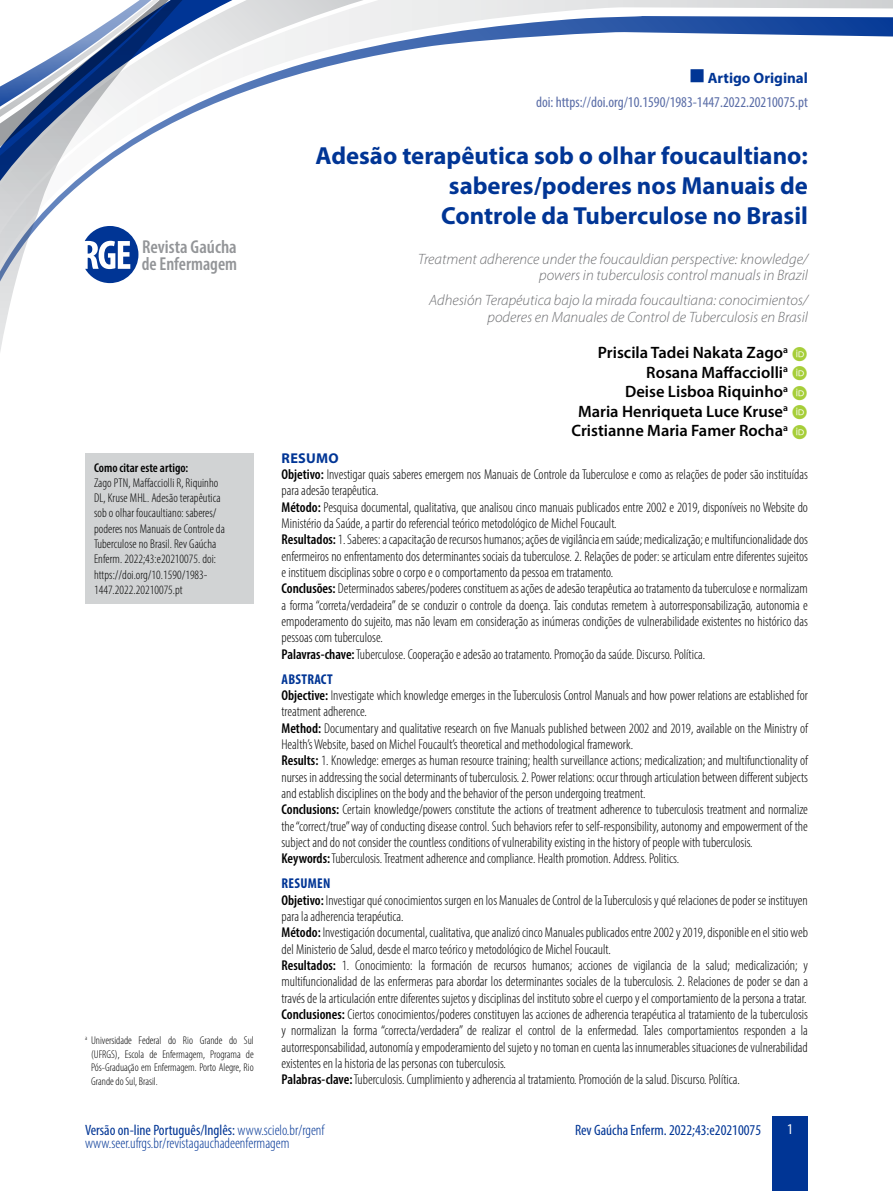
<style>
.page{position:relative;width:893px;height:1191px;background:#fff}
.page>*{position:absolute;margin:0;border:0;box-sizing:border-box;transform-origin:0 0}
.t1{font:700 24.75px/29.7px "Myriad Pro";color:#003595;text-align:right}
.t2{font:600 condensed 18.75px/16.6px "Myriad Pro";color:#939598}
.t3{font:600 16.5px/19.5px "Myriad Pro";color:#000;text-align:right}
.t4{font:italic 300 15px/16.5px "Myriad Pro";color:#6d6e71;text-align:right}
.t5{font:condensed 15px "Myriad Pro";color:#003595}
.t6{font:condensed 15px "Myriad Pro";color:#5a6da7}
.t7{font:300 condensed 15px "Myriad Pro";color:#003595}
.t8{font:700 15px "Myriad Pro";color:#003595}
.t9{font:condensed 15px "Myriad Pro";color:#fff}
.t10{font:300 condensed 14.25px/16.4px "Myriad Pro";color:#000}
.t11{font:300 condensed 12.75px/15.3px "Myriad Pro";letter-spacing:.005em;color:#000}
.t12{font:600 condensed 12.75px "Myriad Pro";color:#000}
.t13{font:300 condensed 11.25px/13.5px "Myriad Pro";color:#000;text-align:justify}
.s1{font-weight:700;font-stretch:normal;color:#003595}
.s2{font-weight:600}
.s3{font-weight:700;color:#003595}
.s4{font-weight:300}
</style>
<div class="page">
<svg style="left:202px;top:0;width:691px;height:109px"></svg>
<svg style="left:0;top:0;width:202px;height:352px"></svg>
<div style="left:772px;top:1116px;width:36px;height:75px;background:#003595"></div>
<svg style="left:85px;top:226px;width:53px;height:57px"></svg>
<div style="left:85px;top:453px;width:169px;height:150px;background:#d1d3d4"></div>
<svg style="left:691px;top:69px;width:13px;height:14px"></svg>
<p class="t8" style="left:708px;top:68px;width:102px">Artigo Original</p>
<h2 class="t2" style="left:142px;top:238px;width:97px">Revista Gaúcha de Enfermagem</h2>
<p class="t12" style="left:94px;top:459px;width:96px">Como citar este artigo:</p>
<p class="t11" style="left:94px;top:475px;width:132px">Zago PTN, Maffacciolli R, Riquinho DL, Kruse MHL. Adesão terapêutica sob o olhar foucaultiano: saberes/ poderes nos Manuais de Controle da Tuberculose no Brasil. Rev Gaúcha Enferm. 2022;43:e20210075. doi: https://doi.org/10.1590/1983- 1447.2022.20210075.pt</p>
<p class="t13" style="left:91px;top:1033px;width:164px;text-indent:-6px"><sup>a</sup> Universidade Federal do Rio Grande do Sul (UFRGS), Escola de Enfermagem, Programa de Pós-Graduação em Enfermagem. Porto Alegre, Rio Grande do Sul, Brasil.</p>
<p class="t6" style="left:536px;top:93px;width:273px">doi: https://doi.org/10.1590/1983-1447.2022.20210075.pt</p>
<h1 class="t1" style="left:316px;top:140px;width:494px">Adesão terapêutica sob o olhar foucaultiano: saberes/poderes nos Manuais de<br>Controle da Tuberculose no Brasil</h1>
<p class="t4" style="left:418px;top:250px;width:391px">Treatment adherence under the foucauldian perspective: knowledge/ powers in tuberculosis control manuals in Brazil</p>
<p class="t4" style="left:429px;top:292px;width:380px">Adhesión Terapéutica bajo la mirada foucaultiana: conocimientos/ poderes en Manuales de Control de Tuberculosis en Brasil</p>
<p class="t3" style="left:571px;top:342px;width:218px">Priscila Tadei Nakata Zago<sup>a<br></sup>Rosana Maffacciolli<sup>a<br></sup>Deise Lisboa Riquinho<sup>a<br></sup>Maria Henriqueta Luce Kruse<sup>a<br></sup>Cristianne Maria Famer Rocha<sup>a</sup></p>
<p class="t10" style="left:281px;top:449px;width:528px"><span class="s1">RESUMO<br></span><span class="s2">Objetivo:</span> Investigar quais saberes emergem nos Manuais de Controle da Tuberculose e como as relações de poder são instituídas para adesão terapêutica.<br><span class="s2">Método:</span> Pesquisa documental, qualitativa, que analisou cinco manuais publicados entre 2002 e 2019, disponíveis no Website do Ministério da Saúde, a partir do referencial teórico metodológico de Michel Foucault.<br><span class="s2">Resultados:</span> 1. Saberes: a capacitação de recursos humanos; ações de vigilância em saúde; medicalização; e multifuncionalidade dos enfermeiros no enfrentamento dos determinantes sociais da tuberculose. 2. Relações de poder: se articulam entre diferentes sujeitos e instituem disciplinas sobre o corpo e o comportamento da pessoa em tratamento.<br><span class="s2">Conclusões:</span> Determinados saberes/poderes constituem as ações de adesão terapêutica ao tratamento da tuberculose e normalizam a forma “correta/verdadeira” de se conduzir o controle da doença. Tais condutas remetem à autorresponsabilização, autonomia e empoderamento do sujeito, mas não levam em consideração as inúmeras condições de vulnerabilidade existentes no histórico das pessoas com tuberculose.<br><span class="s2">Palavras-chave:</span> Tuberculose. Cooperação e adesão ao tratamento. Promoção da saúde. Discurso. Política.</p>
<p class="t10" style="left:281px;top:670px;width:528px"><span class="s3">ABSTRACT<br></span><span class="s2">Objective:</span> Investigate which knowledge emerges in the Tuberculosis Control Manuals and how power relations are established for treatment adherence.<br><span class="s2">Method:</span> Documentary and qualitative research on five Manuals published between 2002 and 2019, available on the Ministry of Health’s Website, based on Michel Foucault’s theoretical and methodological framework.<br><span class="s2">Results:</span> 1. Knowledge: emerges as human resource training; health surveillance actions; medicalization; and multifunctionality of nurses in addressing the social determinants of tuberculosis. 2. Power relations: occur through articulation between different subjects and establish disciplines on the body and the behavior of the person undergoing treatment.<br><span class="s2">Conclusions:</span> Certain knowledge/powers constitute the actions of treatment adherence to tuberculosis treatment and normalize the “correct/true” way of conducting disease control. Such behaviors refer to self-responsibility, autonomy and empowerment of the subject and do not consider the countless conditions of vulnerability existing in the history of people with tuberculosis.<br><span class="s2">Keywords:</span> Tuberculosis. Treatment adherence and compliance. Health promotion. Address. Politics.</p>
<p class="t10" style="left:281px;top:875px;width:528px"><span class="s3">RESUMEN<br></span><span class="s2">Objetivo:</span> Investigar qué conocimientos surgen en los Manuales de Control de la Tuberculosis y qué relaciones de poder se instituyen para la adherencia terapéutica.<br><span class="s2">Método:</span> Investigación documental, cualitativa, que analizó cinco Manuales publicados entre 2002 y 2019, disponible en el sitio web del Ministerio de Salud, desde el marco teórico y metodológico de Michel Foucault.<br><span class="s2">Resultados:</span> 1. Conocimiento: la formación de recursos humanos; acciones de vigilancia de la salud; medicalización; y multifuncionalidad de las enfermeras para abordar los determinantes sociales de la tuberculosis. 2. Relaciones de poder se dan a través de la articulación entre diferentes sujetos y disciplinas del instituto sobre el cuerpo y el comportamiento de la persona a tratar.<br><span class="s2">Conclusiones:</span> Ciertos conocimientos/poderes constituyen las acciones de adherencia terapéutica al tratamiento de la tuberculosis y normalizan la forma “correcta/verdadera” de realizar el control de la enfermedad. Tales comportamientos responden a la autorresponsabilidad, autonomía y empoderamiento del sujeto y no toman en cuenta las innumerables situaciones de vulnerabilidad existentes en la historia de las personas con tuberculosis.<br><span class="s2">Palabras-clave:</span> Tuberculosis. Cumplimiento y adherencia al tratamiento. Promoción de la salud. Discurso. Política.</p>
<p class="t5" style="left:85px;top:1121px;width:241px">Versão on-line Português/Inglês: <span class="s4">www.scielo.br/rgenf</span></p>
<p class="t7" style="left:85px;top:1134px;width:206px">www.seer.ufrgs.br/revistagauchadeenfermagem</p>
<p class="t5" style="left:575px;top:1121px;width:188px">Rev Gaúcha Enferm. 2022;43:e20210075</p>
<p class="t9" style="left:787px;top:1120px;width:7px">1</p>
</div>
